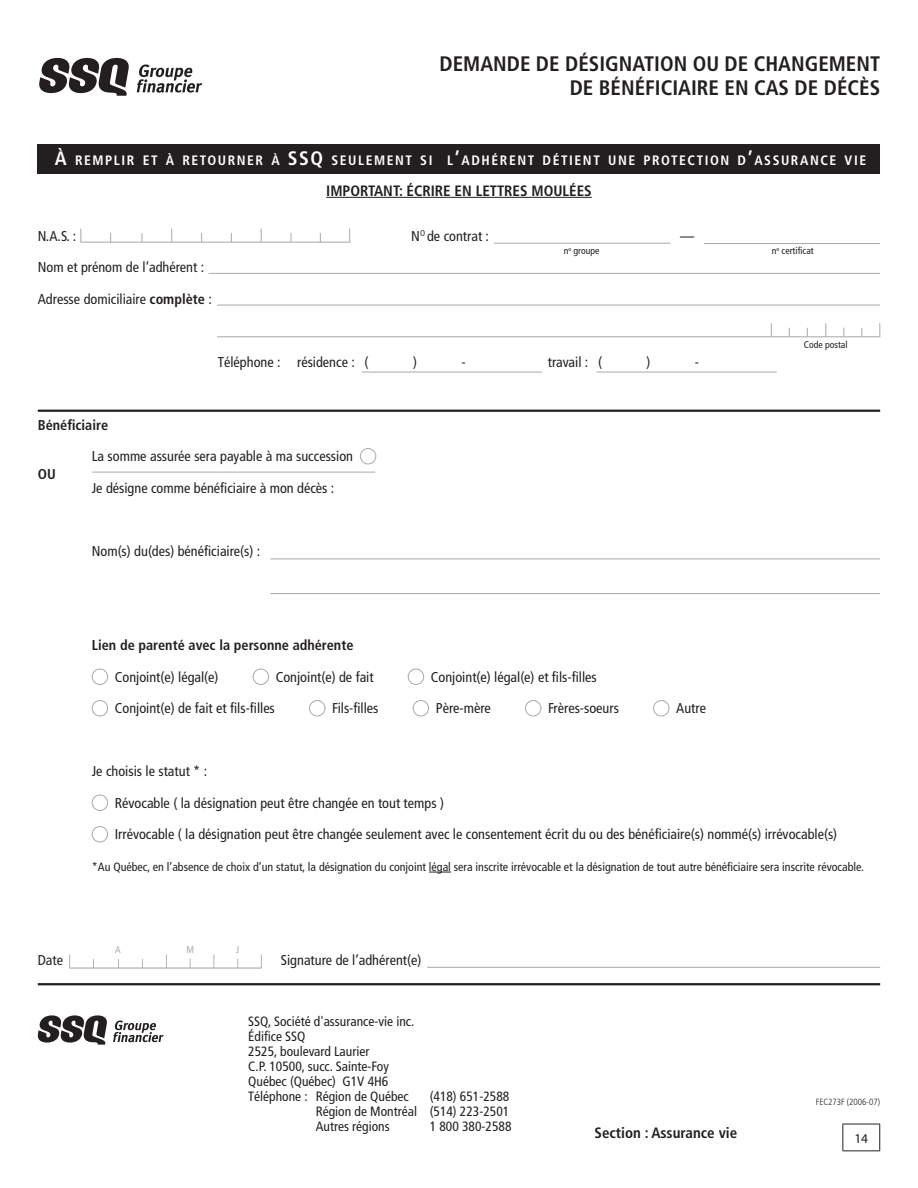
<style>
.page{position:relative;width:918px;height:1188px;background:#fff}
.page>*{position:absolute;margin:0;border:0;box-sizing:border-box;transform-origin:0 0}
.t1{font:700 condensed 21px/24px "Frutiger";color:#231f20;text-align:right}
.t2{font:700 condensed 15px "Frutiger";color:#231f20}
.t3{font:condensed 14.25px "Frutiger";color:#231f20}
.t4{font:700 condensed 14.25px "Frutiger";color:#231f20}
.t5{font:700 condensed 13.65px "Frutiger";letter-spacing:.115em;color:#fff}
.t6{font:condensed 13.5px/15px "Frutiger";color:#231f20}
.t7{font:13.5px "Myriad Pro";color:#231f20}
.t8{font:condensed 12px "Frutiger";color:#231f20}
.t9{font:condensed 9.75px "Frutiger";color:#231f20}
.t10{font:condensed 9.75px "Frutiger";color:#a8a9ad}
.t11{font:300 condensed 9px "Frutiger";color:#231f20}
.s1{font-size:19.5px}
.s2{font-weight:700}
</style>
<div class="page">
<hr style="left:326px;top:197px;width:266px;height:1px;background:#231f20">
<svg style="left:429px;top:872px;width:22px;height:1px"></svg>
<div style="left:360px;top:448px;width:16px;height:16px;border:1px solid #a8a9ad;border-radius:50%"></div>
<div style="left:92px;top:669px;width:16px;height:16px;border:1px solid #a8a9ad;border-radius:50%"></div>
<div style="left:253px;top:669px;width:16px;height:16px;border:1px solid #a8a9ad;border-radius:50%"></div>
<div style="left:408px;top:669px;width:16px;height:16px;border:1px solid #a8a9ad;border-radius:50%"></div>
<div style="left:92px;top:700px;width:16px;height:16px;border:1px solid #a8a9ad;border-radius:50%"></div>
<div style="left:309px;top:700px;width:16px;height:16px;border:1px solid #a8a9ad;border-radius:50%"></div>
<div style="left:413px;top:700px;width:16px;height:16px;border:1px solid #a8a9ad;border-radius:50%"></div>
<div style="left:525px;top:700px;width:16px;height:16px;border:1px solid #a8a9ad;border-radius:50%"></div>
<div style="left:653px;top:700px;width:16px;height:16px;border:1px solid #a8a9ad;border-radius:50%"></div>
<div style="left:92px;top:795px;width:16px;height:16px;border:1px solid #a8a9ad;border-radius:50%"></div>
<div style="left:92px;top:826px;width:16px;height:16px;border:1px solid #a8a9ad;border-radius:50%"></div>
<div style="left:38px;top:145px;width:842px;height:29px;background:#231f20"></div>
<svg style="left:261px;top:229px;width:1px;height:13px"></svg>
<svg style="left:171px;top:229px;width:1px;height:13px"></svg>
<svg style="left:80px;top:229px;width:1px;height:13px"></svg>
<svg style="left:349px;top:229px;width:1px;height:13px"></svg>
<hr style="left:80px;top:242px;width:270px;height:1px;background:#a8a9ad">
<hr style="left:208px;top:273px;width:672px;height:1px;background:#a8a9ad">
<hr style="left:362px;top:372px;width:180px;height:1px;background:#a8a9ad">
<svg style="left:879px;top:323px;width:1px;height:13px"></svg>
<svg style="left:825px;top:323px;width:1px;height:13px"></svg>
<svg style="left:771px;top:323px;width:1px;height:13px"></svg>
<hr style="left:38px;top:983px;width:842px;height:2px;background:#231f20">
<hr style="left:427px;top:967px;width:453px;height:1px;background:#a8a9ad">
<hr style="left:494px;top:243px;width:176px;height:1px;background:#a8a9ad">
<hr style="left:704px;top:243px;width:176px;height:1px;background:#a8a9ad">
<hr style="left:217px;top:305px;width:663px;height:1px;background:#a8a9ad">
<hr style="left:217px;top:336px;width:663px;height:1px;background:#a8a9ad">
<hr style="left:597px;top:372px;width:180px;height:1px;background:#a8a9ad">
<svg style="left:214px;top:954px;width:1px;height:14px"></svg>
<svg style="left:69px;top:954px;width:1px;height:14px"></svg>
<svg style="left:261px;top:954px;width:1px;height:14px"></svg>
<hr style="left:69px;top:968px;width:193px;height:1px;background:#a8a9ad">
<svg style="left:166px;top:954px;width:1px;height:14px"></svg>
<hr style="left:92px;top:472px;width:283px;height:1px;background:#a8a9ad">
<hr style="left:270px;top:559px;width:610px;height:1px;background:#a8a9ad">
<hr style="left:270px;top:593px;width:610px;height:1px;background:#a8a9ad">
<hr style="left:38px;top:410px;width:842px;height:2px;background:#231f20">
<svg style="left:39px;top:58px;width:90px;height:38px"></svg>
<svg style="left:137px;top:64px;width:65px;height:29px"></svg>
<svg style="left:37px;top:1015px;width:127px;height:30px"></svg>
<hr style="left:842px;top:1124px;width:38px;height:1px;background:#231f20">
<svg style="left:842px;top:1124px;width:1px;height:26px"></svg>
<svg style="left:879px;top:1124px;width:1px;height:26px"></svg>
<hr style="left:842px;top:1150px;width:38px;height:1px;background:#231f20">
<h1 class="t1" style="left:439px;top:52px;width:442px">DEMANDE DE DÉSIGNATION OU DE CHANGEMENT<br>DE BÉNÉFICIAIRE EN CAS DE DÉCÈS</h1>
<p class="t5" style="left:55px;top:152px;width:813px"><span class="s1">À</span> remplir et à retourner à <span class="s1">SSQ</span> seulement si l<span class="s1">’</span>adhérent détient une protection d<span class="s1">’</span>assurance vie</p>
<p class="t2" style="left:326px;top:182px;width:267px">IMPORTANT: ÉCRIRE EN LETTRES MOULÉES</p>
<p class="t3" style="left:38px;top:228px;width:40px">N.A.S. :</p>
<p class="t3" style="left:411px;top:228px;width:79px">N<sup>O</sup> de contrat :</p>
<p class="t3" style="left:680px;top:228px;width:16px">—</p>
<p class="t3" style="left:38px;top:259px;width:168px">Nom et prénom de l’adhérent :</p>
<p class="t3" style="left:38px;top:291px;width:176px">Adresse domiciliaire <span class="s2">complète</span> :</p>
<p class="t9" style="left:564px;top:245px;width:37px">n<sup>o</sup> groupe</p>
<p class="t3" style="left:218px;top:354px;width:152px">Téléphone : résidence : (</p>
<p class="t3" style="left:413px;top:354px;width:5px">)</p>
<p class="t3" style="left:461px;top:354px;width:6px">-</p>
<p class="t3" style="left:548px;top:354px;width:56px">travail : (</p>
<p class="t3" style="left:647px;top:354px;width:5px">)</p>
<p class="t3" style="left:695px;top:354px;width:6px">-</p>
<p class="t4" style="left:38px;top:416px;width:72px">Bénéficiaire</p>
<p class="t4" style="left:38px;top:466px;width:19px">OU</p>
<p class="t3" style="left:92px;top:448px;width:263px">La somme assurée sera payable à ma succession</p>
<p class="t3" style="left:92px;top:480px;width:244px">Je désigne comme bénéficiaire à mon décès :</p>
<p class="t3" style="left:92px;top:543px;width:170px">Nom(s) du(des) bénéficiaire(s) :</p>
<p class="t4" style="left:92px;top:637px;width:263px">Lien de parenté avec la personne adhérente</p>
<p class="t3" style="left:115px;top:669px;width:105px">Conjoint(e) légal(e)</p>
<p class="t3" style="left:276px;top:669px;width:99px">Conjoint(e) de fait</p>
<p class="t3" style="left:431px;top:669px;width:167px">Conjoint(e) légal(e) et fils-filles</p>
<p class="t3" style="left:115px;top:700px;width:162px">Conjoint(e) de fait et fils-filles</p>
<p class="t3" style="left:332px;top:700px;width:48px">Fils-filles</p>
<p class="t3" style="left:436px;top:700px;width:57px">Père-mère</p>
<p class="t3" style="left:548px;top:700px;width:72px">Frères-soeurs</p>
<p class="t3" style="left:676px;top:700px;width:31px">Autre</p>
<p class="t9" style="left:772px;top:245px;width:43px">n<sup>o</sup> certificat</p>
<p class="t9" style="left:804px;top:339px;width:45px">Code postal</p>
<p class="t3" style="left:92px;top:763px;width:117px">Je choisis le statut * :</p>
<p class="t3" style="left:115px;top:795px;width:331px">Révocable ( la désignation peut être changée en tout temps )</p>
<p class="t3" style="left:115px;top:826px;width:724px">Irrévocable ( la désignation peut être changée seulement avec le consentement écrit du ou des bénéficiaire(s) nommé(s) irrévocable(s)</p>
<p class="t8" style="left:92px;top:860px;width:774px">*Au Québec, en l’absence de choix d’un statut, la désignation du conjoint légal sera inscrite irrévocable et la désignation de tout autre bénéficiaire sera inscrite révocable.</p>
<p class="t10" style="left:115px;top:944px;width:7px">A</p>
<p class="t10" style="left:187px;top:944px;width:9px">M</p>
<p class="t10" style="left:236px;top:944px;width:5px">J</p>
<p class="t3" style="left:38px;top:952px;width:27px">Date</p>
<p class="t3" style="left:281px;top:952px;width:142px">Signature de l’adhérent(e)</p>
<p class="t6" style="left:248px;top:1014px;width:168px">SSQ, Société d'assurance-vie inc.<br>Édifice SSQ<br>2525, boulevard Laurier<br>C.P. 10500, succ. Sainte-Foy<br>Québec (Québec) G1V 4H6<br>Téléphone : Région de Québec</p>
<p class="t6" style="left:316px;top:1089px;width:195px;text-align:justify;text-indent:114px">(418) 651-2588<br>Région de Montréal (514) 223-2501<br>Autres régions</p>
<p class="t6" style="left:430px;top:1119px;width:83px">1 800 380-2588</p>
<p class="t11" style="left:816px;top:1097px;width:66px">FEC273F (2006-07)</p>
<p class="t2" style="left:595px;top:1124px;width:144px">Section : Assurance vie</p>
<p class="t7" style="left:854px;top:1130px;width:15px">14</p>
</div>
